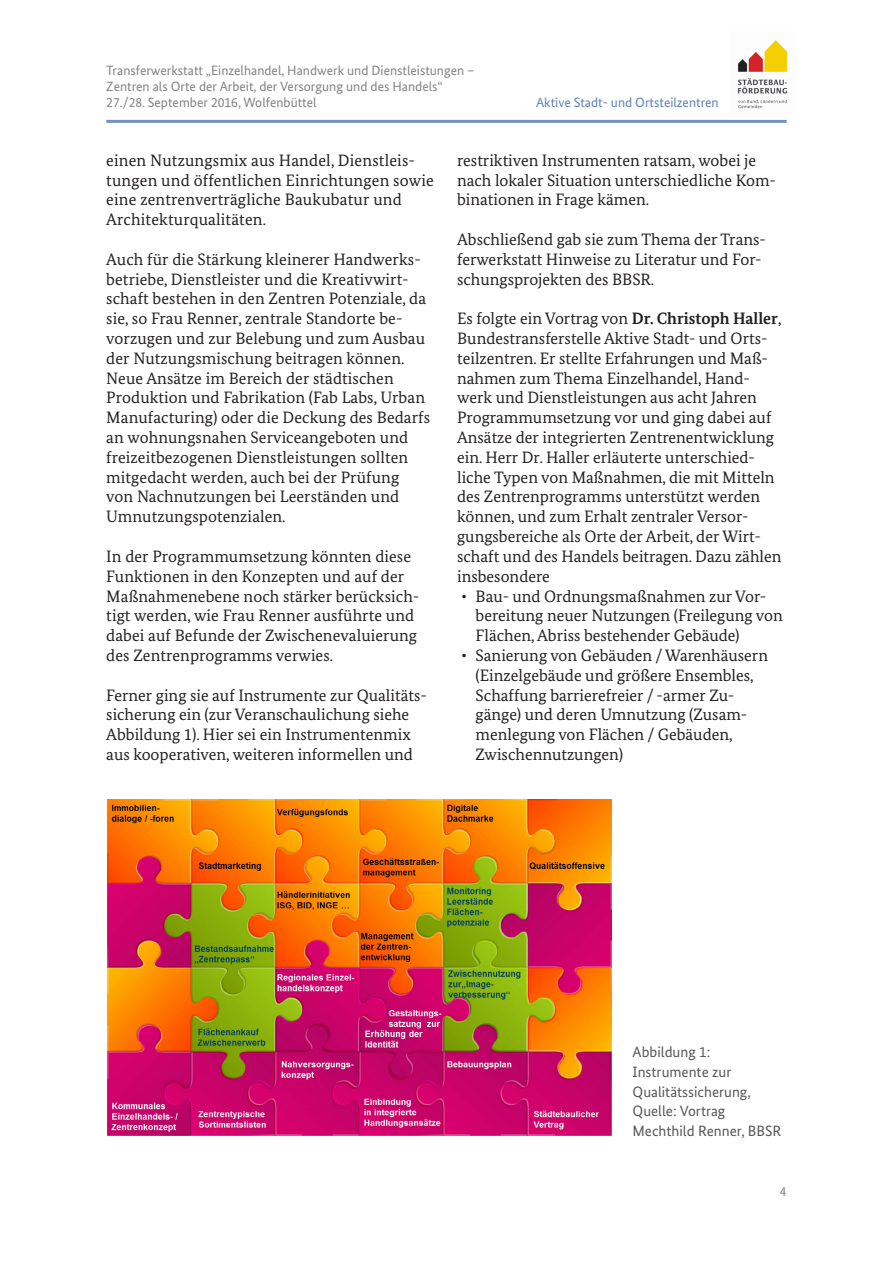
<style>
.page{position:relative;width:893px;height:1263px;background:#fff}
.page>*{position:absolute;margin:0;border:0;box-sizing:border-box;transform-origin:0 0}
.t1{font:16.5px/19.8px "Bundes Serif";color:#231f20}
.t2{font:15px/19.8px "Bundes Sans";color:#57585a}
.t3{font:13.5px/16.2px "Bundes Sans";color:#808285}
.t4{font:13.5px "Bundes Sans";color:#5d82b7}
.s1{font-weight:700}
</style>
<div class="page">
<hr style="left:106px;top:120px;width:681px;height:3px;background:#7492c0">
<img style="left:737px;top:40px;width:51px;height:69px">
<img style="left:106px;top:799px;width:505px;height:337px">
<p class="t3" style="left:106px;top:62px;width:370px">Transferwerkstatt „Einzelhandel, Handwerk und Dienstleistungen –<br>Zentren als Orte der Arbeit, der Versorgung und des Handels“<br>27./28. September 2016, Wolfenbüttel</p>
<p class="t4" style="left:536px;top:94px;width:184px">Aktive Stadt- und Ortsteilzentren</p>
<p class="t1" style="left:106px;top:150px;width:329px">einen Nutzungsmix aus Handel, Dienstleis&shy;tungen und öffentlichen Einrichtungen sowie eine zentrenverträgliche Baukubatur und Architekturqualitäten.</p>
<p class="t1" style="left:106px;top:249px;width:325px">Auch für die Stärkung kleinerer Handwerks&shy;betriebe, Dienstleister und die Kreativwirt&shy;schaft bestehen in den Zentren Potenziale, da sie, so Frau Renner, zentrale Standorte be&shy;vorzugen und zur Belebung und zum Ausbau der Nutzungsmischung beitragen können.<br>Neue Ansätze im Bereich der städtischen Produktion und Fabrikation (Fab Labs, Urban Manufacturing) oder die Deckung des Bedarfs an wohnungsnahen Serviceangeboten und freizeitbezogenen Dienstleistungen sollten mitgedacht werden, auch bei der Prüfung von Nachnutzungen bei Leerständen und Umnutzungspotenzialen.</p>
<p class="t1" style="left:106px;top:546px;width:315px">In der Programmumsetzung könnten diese Funktionen in den Konzepten und auf der Maßnahmenebene noch stärker berücksich&shy;tigt werden, wie Frau Renner ausführte und dabei auf Befunde der Zwischenevaluierung des Zentrenprogramms verwies.</p>
<p class="t1" style="left:106px;top:685px;width:322px">Ferner ging sie auf Instrumente zur Qualitäts&shy;sicherung ein (zur Veranschaulichung siehe Abbildung 1). Hier sei ein Instrumentenmix aus kooperativen, weiteren informellen und</p>
<p class="t1" style="left:457px;top:150px;width:320px">restriktiven Instrumenten ratsam, wobei je nach lokaler Situation unterschiedliche Kom&shy;binationen in Frage kämen.</p>
<p class="t1" style="left:457px;top:229px;width:310px">Abschließend gab sie zum Thema der Trans&shy;ferwerkstatt Hinweise zu Literatur und For&shy;schungsprojekten des BBSR.</p>
<p class="t1" style="left:457px;top:309px;width:326px">Es folgte ein Vortrag von <span class="s1">Dr. Christoph Haller</span>, Bundestransferstelle Aktive Stadt- und Orts&shy;teilzentren. Er stellte Erfahrungen und Maß&shy;nahmen zum Thema Einzelhandel, Hand&shy;werk und Dienstleistungen aus acht Jahren Programmumsetzung vor und ging dabei auf Ansätze der integrierten Zentrenentwicklung ein. Herr Dr. Haller erläuterte unterschied&shy;liche Typen von Maßnahmen, die mit Mitteln des Zentrenprogramms unterstützt werden können, und zum Erhalt zentraler Versor&shy;gungsbereiche als Orte der Arbeit, der Wirt&shy;schaft und des Handels beitragen. Dazu zählen insbesondere</p>
<p class="t1" style="left:476px;top:586px;width:309px;text-indent:-14px">• Bau- und Ordnungsmaßnahmen zur Vor&shy;bereitung neuer Nutzungen (Freilegung von<br>Flächen, Abriss bestehender Gebäude)</p>
<p class="t1" style="left:476px;top:645px;width:294px;text-indent:-14px">• Sanierung von Gebäuden / Warenhäusern (Einzelgebäude und größere Ensembles, Schaffung barrierefreier / -armer Zu&shy;gänge) und deren Umnutzung (Zusam&shy;menlegung von Flächen / Gebäuden, Zwischennutzungen)</p>
<p class="t2" style="left:632px;top:1042px;width:150px">Abbildung 1:<br>Instrumente zur<br>Qualitätssicherung,<br>Quelle: Vortrag<br>Mechthild Renner, BBSR</p>
<p class="t3" style="left:780px;top:1183px;width:8px">4</p>
</div>
